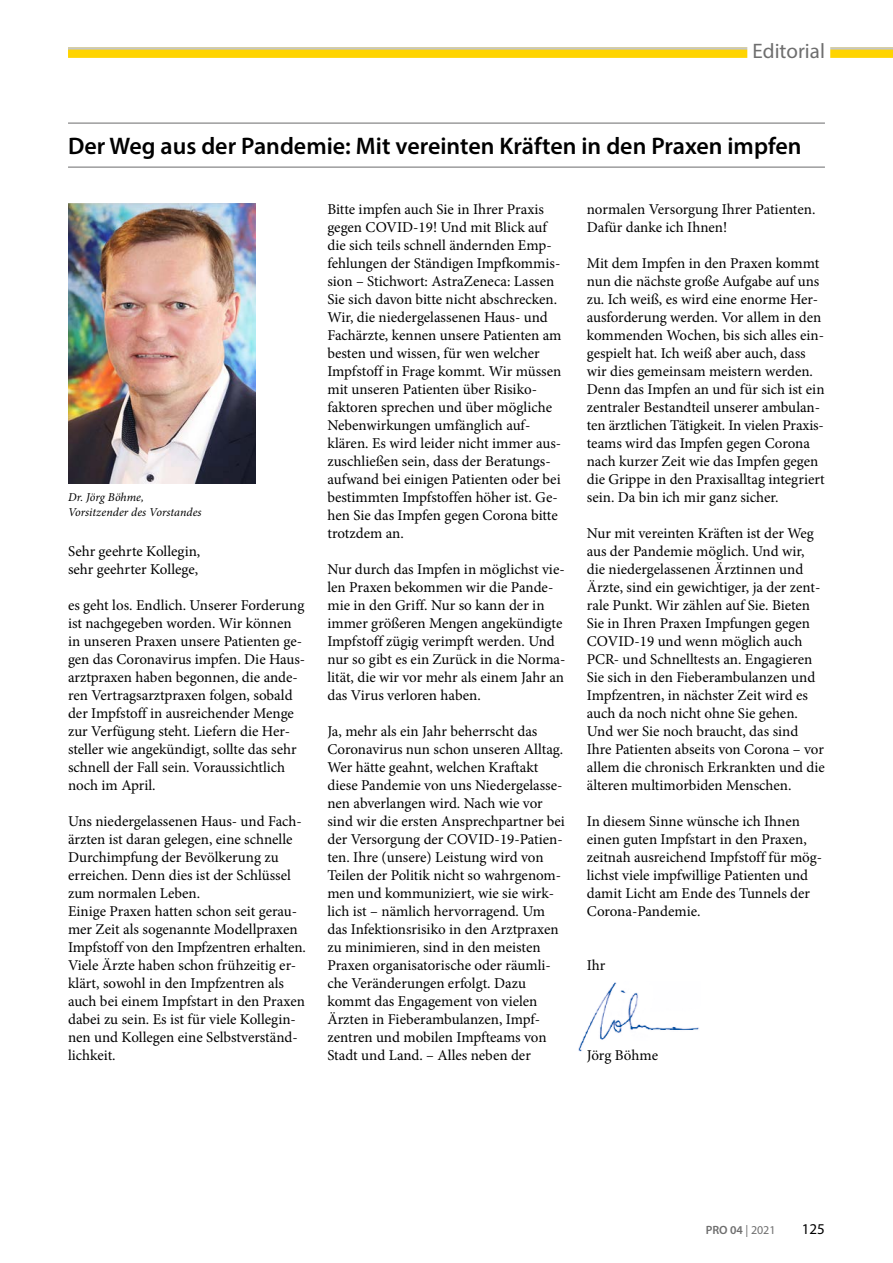
<style>
.page{position:relative;width:893px;height:1263px;background:#fff}
.page>*{position:absolute;margin:0;border:0;box-sizing:border-box;transform-origin:0 0}
.t1{font:600 24px "Myriad Pro";color:#000}
.t2{font:21px "Myriad Pro";color:#6e6e6e}
.t3{font:15px/18px "Minion Pro";color:#000}
.t4{font:15px "Myriad Pro";color:#000}
.t5{font:italic 12px/15px "Minion Pro";letter-spacing:.005em;color:#000}
.t6{font:600 12px "Myriad Pro";color:#6e6e6e}
.s1{font-weight:400}
</style>
<div class="page">
<div style="left:68px;top:47px;width:825px;height:11px;background:#ffd400"></div>
<hr style="left:68px;top:47px;width:825px;height:3px;background:#c5c6c6">
<div style="left:747px;top:36px;width:83px;height:30px;background:#fff"></div>
<hr style="left:68px;top:122px;width:757px;height:2px;background:#9c9c9d">
<hr style="left:68px;top:166px;width:757px;height:2px;background:#9c9c9d">
<img style="left:578px;top:982px;width:121px;height:70px">
<img style="left:68px;top:204px;width:187px;height:280px">
<h2 class="t2" style="left:753px;top:38px;width:74px">Editorial</h2>
<h1 class="t1" style="left:68px;top:130px;width:735px">Der Weg aus der Pandemie: Mit vereinten Kräften in den Praxen impfen</h1>
<p class="t5" style="left:68px;top:490px;width:135px">Dr. Jörg Böhme,<br>Vorsitzender des Vorstandes</p>
<p class="t3" style="left:68px;top:542px;width:134px">Sehr geehrte Kollegin, sehr geehrter Kollege,</p>
<p class="t3" style="left:68px;top:596px;width:239px">es geht los. Endlich. Unserer Forderung ist nachgegeben worden. Wir können in unseren Praxen unsere Patienten ge&shy;gen das Coronavirus impfen. Die Haus&shy;arztpraxen haben begonnen, die ande&shy;ren Vertragsarztpraxen folgen, sobald der Impfstoff in ausreichender Menge zur Verfügung steht. Liefern die Her&shy;steller wie angekündigt, sollte das sehr schnell der Fall sein. Voraussichtlich noch im April.</p>
<p class="t3" style="left:68px;top:812px;width:239px">Uns niedergelassenen Haus- und Fach&shy;ärzten ist daran gelegen, eine schnelle Durchimpfung der Bevölkerung zu erreichen. Denn dies ist der Schlüssel zum normalen Leben.<br>Einige Praxen hatten schon seit gerau&shy;mer Zeit als sogenannte Modellpraxen Impfstoff von den Impfzentren erhalten.<br>Viele Ärzte haben schon frühzeitig er&shy;klärt, sowohl in den Impfzentren als auch bei einem Impfstart in den Praxen dabei zu sein. Es ist für viele Kollegin&shy;nen und Kollegen eine Selbstverständ&shy;lichkeit.</p>
<p class="t3" style="left:327px;top:200px;width:236px">Bitte impfen auch Sie in Ihrer Praxis gegen COVID-19! Und mit Blick auf die sich teils schnell ändernden Emp&shy;fehlungen der Ständigen Impfkommis&shy;sion – Stichwort: AstraZeneca: Lassen Sie sich davon bitte nicht abschrecken.<br>Wir, die niedergelassenen Haus- und Fachärzte, kennen unsere Patienten am besten und wissen, für wen welcher Impfstoff in Frage kommt. Wir müssen mit unseren Patienten über Risiko&shy;faktoren sprechen und über mögliche Nebenwirkungen umfänglich auf&shy;klären. Es wird leider nicht immer aus&shy;zuschließen sein, dass der Beratungs&shy;aufwand bei einigen Patienten oder bei bestimmten Impfstoffen höher ist. Ge&shy;hen Sie das Impfen gegen Corona bitte trotzdem an.</p>
<p class="t3" style="left:327px;top:560px;width:239px">Nur durch das Impfen in möglichst vie&shy;len Praxen bekommen wir die Pande&shy;mie in den Griff. Nur so kann der in immer größeren Mengen angekündigte Impfstoff zügig verimpft werden. Und nur so gibt es ein Zurück in die Norma&shy;lität, die wir vor mehr als einem Jahr an das Virus verloren haben.</p>
<p class="t3" style="left:327px;top:722px;width:239px">Ja, mehr als ein Jahr beherrscht das Coronavirus nun schon unseren Alltag.<br>Wer hätte geahnt, welchen Kraftakt diese Pandemie von uns Niedergelasse&shy;nen abverlangen wird. Nach wie vor sind wir die ersten Ansprechpartner bei der Versorgung der COVID-19-Patien&shy;ten. Ihre (unsere) Leistung wird von Teilen der Politik nicht so wahrgenom&shy;men und kommuniziert, wie sie wirk&shy;lich ist – nämlich hervorragend. Um das Infektionsrisiko in den Arztpraxen zu minimieren, sind in den meisten Praxen organisatorische oder räumli&shy;che Veränderungen erfolgt. Dazu kommt das Engagement von vielen Ärzten in Fieberambulanzen, Impf&shy;zentren und mobilen Impfteams von Stadt und Land. – Alles neben der</p>
<p class="t3" style="left:587px;top:200px;width:230px">normalen Versorgung Ihrer Patienten.<br>Dafür danke ich Ihnen!</p>
<p class="t3" style="left:587px;top:254px;width:239px">Mit dem Impfen in den Praxen kommt nun die nächste große Aufgabe auf uns zu. Ich weiß, es wird eine enorme Her&shy;ausforderung werden. Vor allem in den kommenden Wochen, bis sich alles ein&shy;gespielt hat. Ich weiß aber auch, dass wir dies gemeinsam meistern werden.<br>Denn das Impfen an und für sich ist ein zentraler Bestandteil unserer ambulan&shy;ten ärztlichen Tätigkeit. In vielen Praxis&shy;teams wird das Impfen gegen Corona nach kurzer Zeit wie das Impfen gegen die Grippe in den Praxisalltag integriert sein. Da bin ich mir ganz sicher.</p>
<p class="t3" style="left:587px;top:524px;width:239px">Nur mit vereinten Kräften ist der Weg aus der Pandemie möglich. Und wir, die niedergelassenen Ärztinnen und Ärzte, sind ein gewichtiger, ja der zent&shy;rale Punkt. Wir zählen auf Sie. Bieten Sie in Ihren Praxen Impfungen gegen COVID-19 und wenn möglich auch PCR- und Schnelltests an. Engagieren Sie sich in den Fieberambulanzen und Impfzentren, in nächster Zeit wird es auch da noch nicht ohne Sie gehen.<br>Und wer Sie noch braucht, das sind Ihre Patienten abseits von Corona – vor allem die chronisch Erkrankten und die älteren multimorbiden Menschen.</p>
<p class="t3" style="left:587px;top:812px;width:237px">In diesem Sinne wünsche ich Ihnen einen guten Impfstart in den Praxen, zeitnah ausreichend Impfstoff für mög&shy;lichst viele impfwillige Patienten und damit Licht am Ende des Tunnels der Corona-Pandemie.</p>
<p class="t3" style="left:587px;top:956px;width:20px">Ihr</p>
<p class="t3" style="left:587px;top:1046px;width:73px">Jörg Böhme</p>
<p class="t6" style="left:706px;top:1222px;width:71px">PRO 04 <span class="s1">| 2021</span></p>
<p class="t4" style="left:802px;top:1220px;width:25px">125</p>
</div>
